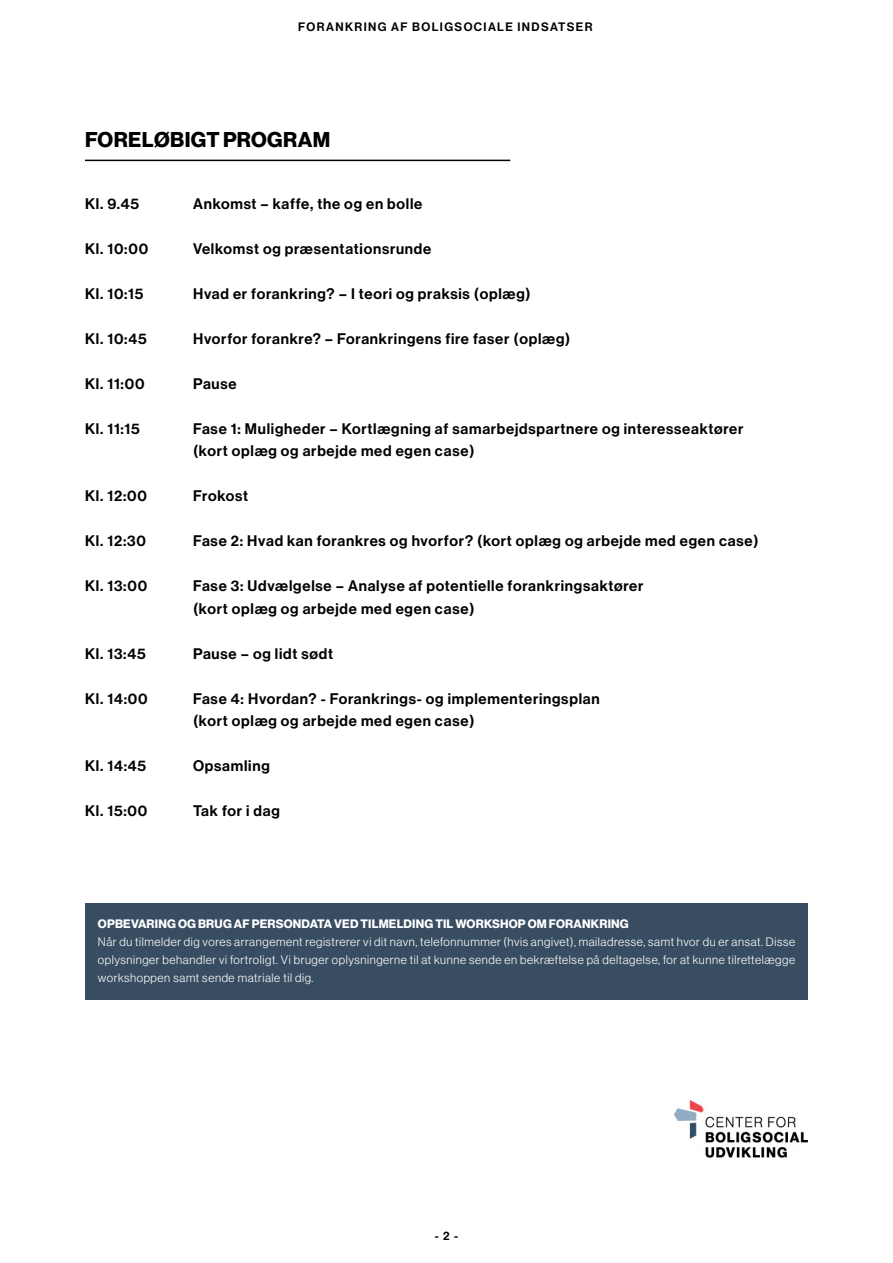
<style>
.page{position:relative;width:893px;height:1263px;background:#fff}
.page>*{position:absolute;margin:0;border:0;box-sizing:border-box;transform-origin:0 0}
.t1{font:700 21px "Haas Grot Disp 75";letter-spacing:.02em;color:#000}
.t2{font:500 15px/22.5px "Haas Grot Disp 65";letter-spacing:.05em;color:#000}
.t3{font:300 12px/18px "Haas Grot Disp 45";letter-spacing:.05em;color:#fff;text-align:justify}
.t4{font:700 12px "Haas Grot Disp 75";letter-spacing:.015em;color:#fff}
.t5{font:500 12px "Haas Grot Disp 65";letter-spacing:.115em;color:#000}
</style>
<div class="page">
<hr style="left:85px;top:160px;width:425px;height:1px;background:#000">
<img style="left:674px;top:1100px;width:134px;height:57px">
<div style="left:85px;top:903px;width:723px;height:97px;background:#384d62"></div>
<p class="t5" style="left:298px;top:20px;width:296px">FORANKRING AF BOLIGSOCIALE INDSATSER</p>
<h1 class="t1" style="left:85px;top:127px;width:247px">FORELØBIGT PROGRAM</h1>
<p class="t2" style="left:85px;top:193px;width:56px">Kl. 9.45</p>
<p class="t2" style="left:193px;top:193px;width:231px">Ankomst – kaffe, the og en bolle</p>
<p class="t2" style="left:85px;top:238px;width:65px">Kl. 10:00</p>
<p class="t2" style="left:193px;top:238px;width:240px">Velkomst og præsentationsrunde</p>
<p class="t2" style="left:85px;top:283px;width:60px">Kl. 10:15</p>
<p class="t2" style="left:193px;top:283px;width:339px">Hvad er forankring? – I teori og praksis (oplæg)</p>
<p class="t2" style="left:85px;top:328px;width:63px">Kl. 10:45</p>
<p class="t2" style="left:193px;top:328px;width:379px">Hvorfor forankre? – Forankringens fire faser (oplæg)</p>
<p class="t2" style="left:85px;top:373px;width:61px">Kl. 11:00</p>
<p class="t2" style="left:193px;top:373px;width:45px">Pause</p>
<p class="t2" style="left:85px;top:418px;width:56px">Kl. 11:15</p>
<p class="t2" style="left:193px;top:418px;width:552px">Fase 1: Muligheder – Kortlægning af samarbejdspartnere og interesseaktører (kort oplæg og arbejde med egen case)</p>
<p class="t2" style="left:85px;top:485px;width:63px">Kl. 12:00</p>
<p class="t2" style="left:193px;top:485px;width:56px">Frokost</p>
<p class="t2" style="left:85px;top:530px;width:62px">Kl. 12:30</p>
<p class="t2" style="left:193px;top:530px;width:567px">Fase 2: Hvad kan forankres og hvorfor? (kort oplæg og arbejde med egen case)</p>
<p class="t2" style="left:85px;top:575px;width:64px">Kl. 13:00</p>
<p class="t2" style="left:193px;top:575px;width:452px">Fase 3: Udvælgelse – Analyse af potentielle forankringsaktører (kort oplæg og arbejde med egen case)</p>
<p class="t2" style="left:85px;top:643px;width:62px">Kl. 13:45</p>
<p class="t2" style="left:193px;top:643px;width:142px">Pause – og lidt sødt</p>
<p class="t2" style="left:85px;top:688px;width:64px">Kl. 14:00</p>
<p class="t2" style="left:193px;top:688px;width:408px">Fase 4: Hvordan? - Forankrings- og implementeringsplan (kort oplæg og arbejde med egen case)</p>
<p class="t2" style="left:85px;top:755px;width:63px">Kl. 14:45</p>
<p class="t2" style="left:193px;top:755px;width:78px">Opsamling</p>
<p class="t2" style="left:85px;top:800px;width:64px">Kl. 15:00</p>
<p class="t2" style="left:193px;top:800px;width:88px">Tak for i dag</p>
<p class="t4" style="left:98px;top:917px;width:532px">OPBEVARING OG BRUG AF PERSONDATA VED TILMELDING TIL WORKSHOP OM FORANKRING</p>
<p class="t3" style="left:98px;top:933px;width:699px">Når du tilmelder dig vores arrangement registrerer vi dit navn, telefonnummer (hvis angivet), mailadresse, samt hvor du er ansat. Disse oplysninger behandler vi fortroligt. Vi bruger oplysningerne til at kunne sende en bekræftelse på deltagelse, for at kunne tilrettelægge workshoppen samt sende matriale til dig.</p>
<p class="t5" style="left:435px;top:1229px;width:25px">- 2 -</p>
</div>
